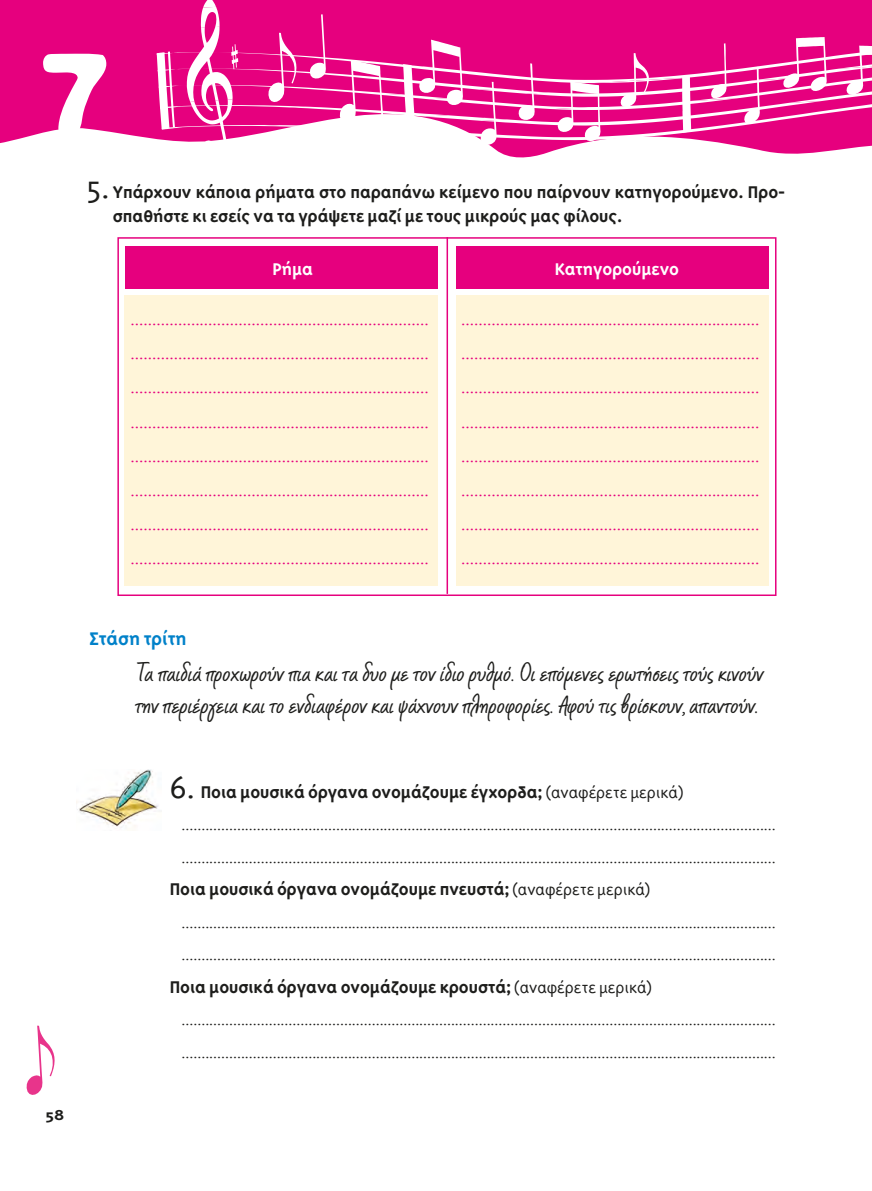
<style>
.page{position:relative;width:872px;height:1191px;background:#fff}
.page>*{position:absolute;margin:0;border:0;box-sizing:border-box;transform-origin:0 0}
.DIDAGMA{font:30px/31.5px "CF Marker";color:#1d1d1b}
.TIT_O__KEIMENOY{font:700 21px "Triplex Sans Gr";color:#0081c9}
.KEIMENO{font:700 19.5px/24px "Triplex Sans Gr";color:#1d1d1b}
.BOLD_13{font:700 19.5px "Triplex Sans Gr";color:#fff}
.KEIMENO-2{font:300 18px "Triplex Sans Gr";color:#e6007e}
.KEIMENO-3{font:300 16.5px "Triplex Sans Gr";color:#1d1d1b}
.KEIMENO-4{font:700 16.5px "Triplex Sans Gr";color:#1d1d1b;scale:1.2 1}
.s1{font-weight:300;font-size:36px}
.s2{font-weight:300;font-size:18px}
</style>
<div class="page">
<div style="left:0;top:0;width:157px;height:143px;background:#e6007e"></div>
<svg style="left:43px;top:53px;width:63px;height:82px"></svg>
<svg style="left:27px;top:1025px;width:28px;height:69px"></svg>
<img style="left:77px;top:769px;width:81px;height:59px">
<div style="left:125px;top:246px;width:643px;height:43px;background:#e6007e"></div>
<div style="left:447px;top:295px;width:321px;height:290px;background:#fff5d9"></div>
<div style="left:125px;top:295px;width:322px;height:290px;background:#fff5d9"></div>
<div style="left:438px;top:244px;width:17px;height:346px;background:#fff"></div>
<div style="left:117px;top:237px;width:659px;height:359px;border:2px solid #e6007e"></div>
<hr style="left:446px;top:237px;width:2px;height:356px;background:#e6007e">
<svg style="left:157px;top:0;width:715px;height:158px"></svg>
<p class="KEIMENO" style="left:113px;top:180px;width:672px;text-indent:-26px"><span class="s1">5.</span> Υπάρχουν κάποια ρήματα στο παραπάνω κείμενο που παίρνουν κατηγορούμενο. Προ&shy;σπαθήστε κι εσείς να τα γράψετε μαζί με τους μικρούς μας φίλους.</p>
<p class="BOLD_13" style="left:272px;top:259px;width:42px">Pήμα</p>
<p class="BOLD_13" style="left:554px;top:259px;width:126px">Kατηγορούμενο</p>
<p class="KEIMENO-2" style="left:130px;top:310px;width:300px">.....................................................................</p>
<p class="KEIMENO-2" style="left:130px;top:344px;width:300px">.....................................................................</p>
<p class="KEIMENO-2" style="left:130px;top:378px;width:300px">.....................................................................</p>
<p class="KEIMENO-2" style="left:130px;top:412px;width:300px">.....................................................................</p>
<p class="KEIMENO-2" style="left:130px;top:446px;width:300px">.....................................................................</p>
<p class="KEIMENO-2" style="left:130px;top:480px;width:300px">.....................................................................</p>
<p class="KEIMENO-2" style="left:130px;top:514px;width:300px">.....................................................................</p>
<p class="KEIMENO-2" style="left:130px;top:548px;width:300px">.....................................................................</p>
<p class="KEIMENO-2" style="left:461px;top:310px;width:300px">.....................................................................</p>
<p class="KEIMENO-2" style="left:461px;top:344px;width:300px">.....................................................................</p>
<p class="KEIMENO-2" style="left:461px;top:378px;width:300px">.....................................................................</p>
<p class="KEIMENO-2" style="left:461px;top:412px;width:300px">.....................................................................</p>
<p class="KEIMENO-2" style="left:461px;top:446px;width:300px">.....................................................................</p>
<p class="KEIMENO-2" style="left:461px;top:480px;width:300px">.....................................................................</p>
<p class="KEIMENO-2" style="left:461px;top:514px;width:300px">.....................................................................</p>
<p class="KEIMENO-2" style="left:461px;top:548px;width:300px">.....................................................................</p>
<p class="KEIMENO-4" style="left:46px;top:1106px;width:17px">58</p>
<p class="TIT_O__KEIMENOY" style="left:89px;top:628px;width:99px">Στάση τρίτη</p>
<p class="DIDAGMA" style="left:135px;top:658px;width:630px">Τα παιδιά προχωρούν πια και τα δυο με τον ίδιο ρυθμό. Οι επόμενες ερωτήσεις τούς κινούν την περιέργεια και το ενδιαφέρον και ψάχνουν πληροφορίες. Αφού τις βρίσκουν, απαντούν.</p>
<p class="KEIMENO" style="left:170px;top:779px;width:515px"><span class="s1">6.</span> Ποια μουσικά όργανα ονομάζουμε έγχορδα; <span class="s2">(αναφέρετε μερικά)</span></p>
<p class="KEIMENO-3" style="left:182px;top:816px;width:595px">......................................................................................................................................................</p>
<p class="KEIMENO-3" style="left:182px;top:849px;width:595px">......................................................................................................................................................</p>
<p class="KEIMENO" style="left:170px;top:877px;width:482px">Ποια μουσικά όργανα ονομάζουμε πνευστά; <span class="s2">(αναφέρετε μερικά)</span></p>
<p class="KEIMENO-3" style="left:182px;top:914px;width:595px">......................................................................................................................................................</p>
<p class="KEIMENO-3" style="left:182px;top:946px;width:595px">......................................................................................................................................................</p>
<p class="KEIMENO" style="left:170px;top:974px;width:484px">Ποια μουσικά όργανα ονομάζουμε κρουστά; <span class="s2">(αναφέρετε μερικά)</span></p>
<p class="KEIMENO-3" style="left:182px;top:1011px;width:595px">......................................................................................................................................................</p>
<p class="KEIMENO-3" style="left:182px;top:1044px;width:595px">......................................................................................................................................................</p>
</div>
